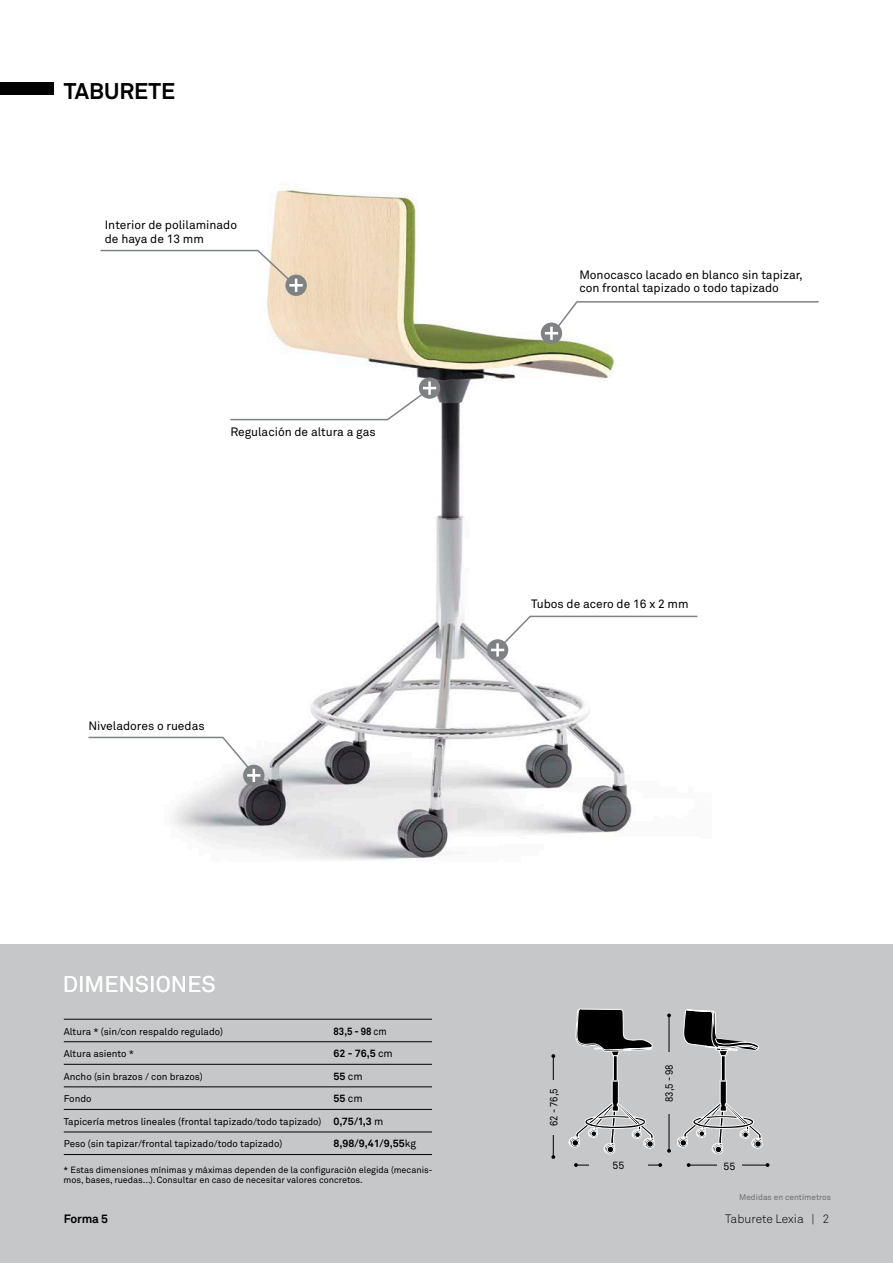
<style>
.page{position:relative;width:893px;height:1263px;background:#fff}
.page>*{position:absolute;margin:0;border:0;box-sizing:border-box;transform-origin:0 0}
.t1{font:22.5px "Akkurat";color:#fff}
.t2{font:700 22.5px "Akkurat";color:#000}
.t3{font:12px/13.5px "Akkurat";color:#000}
.t4{font:300 12px "Akkurat";letter-spacing:-.005em;color:#000}
.t5{font:700 12px "Akkurat";letter-spacing:-.02em;color:#000}
.t6{font:700 10.5px/22.5px "Akkurat";color:#000;scale:.9 1}
.t7{font:10.5px "Akkurat";color:#000;scale:.9 1}
.t8{font:10.5px "Akkurat";color:#000}
.t9{font:9.75px "Akkurat";color:#000}
.t10{font:9px/10.5px "Akkurat";color:#000}
.t11{font:8.25px "Akkurat";color:#6d6d71}
.s1{font-weight:400}
</style>
<div class="page">
<img style="left:173px;top:190px;width:459px;height:671px">
<div style="left:0;top:944px;width:893px;height:319px;background:#c6c7c9"></div>
<div style="left:0;top:82px;width:53px;height:13px;background:#000"></div>
<svg style="left:551px;top:1054px;width:4px;height:4px"></svg>
<svg style="left:551px;top:1155px;width:4px;height:4px"></svg>
<hr style="left:553px;top:1058px;width:1px;height:99px;background:#000">
<svg style="left:667px;top:1013px;width:4px;height:4px"></svg>
<svg style="left:667px;top:1149px;width:4px;height:4px"></svg>
<hr style="left:669px;top:1015px;width:1px;height:136px;background:#000">
<svg style="left:574px;top:1163px;width:4px;height:4px"></svg>
<svg style="left:658px;top:1163px;width:4px;height:4px"></svg>
<hr style="left:576px;top:1165px;width:83px;height:1px;background:#000">
<hr style="left:689px;top:1165px;width:78px;height:1px;background:#000">
<div style="left:549px;top:1080px;width:8px;height:54px;background:#c6c7c9"></div>
<div style="left:661px;top:1052px;width:15px;height:62px;background:#c6c7c9"></div>
<div style="left:589px;top:1160px;width:58px;height:9px;background:#c6c7c9"></div>
<div style="left:717px;top:1161px;width:24px;height:14px;background:#c6c7c9"></div>
<hr style="left:64px;top:1041px;width:368px;height:1px;background:#000">
<hr style="left:64px;top:1064px;width:368px;height:1px;background:#000">
<hr style="left:64px;top:1086px;width:368px;height:1px;background:#000">
<hr style="left:64px;top:1109px;width:368px;height:1px;background:#000">
<hr style="left:64px;top:1132px;width:368px;height:1px;background:#000">
<hr style="left:64px;top:1154px;width:368px;height:1px;background:#000">
<hr style="left:64px;top:1019px;width:368px;height:1px;background:#000">
<div style="left:487px;top:639px;width:21px;height:22px;background:#7f8284;border-radius:50%"></div>
<svg style="left:491px;top:615px;width:207px;height:41px"></svg>
<div style="left:541px;top:323px;width:21px;height:21px;background:#7f8284;border-radius:50%"></div>
<svg style="left:545px;top:300px;width:274px;height:40px"></svg>
<div style="left:285px;top:275px;width:22px;height:21px;background:#7f8284;border-radius:50%"></div>
<hr style="left:289px;top:284px;width:14px;height:3px;background:#fff">
<svg style="left:100px;top:249px;width:199px;height:43px"></svg>
<div style="left:243px;top:765px;width:21px;height:21px;background:#7f8284;border-radius:50%"></div>
<svg style="left:88px;top:736px;width:172px;height:46px"></svg>
<div style="left:419px;top:377px;width:21px;height:22px;background:#7f8284;border-radius:50%"></div>
<svg style="left:229px;top:386px;width:207px;height:35px"></svg>
<hr style="left:428px;top:381px;width:3px;height:14px;background:#fff">
<div style="left:606px;top:1145px;width:9px;height:9px;border:1px solid #fff;border-radius:50%"></div>
<svg style="left:569px;top:1009px;width:85px;height:144px"></svg>
<div style="left:714px;top:1145px;width:9px;height:9px;border:1px solid #fff;border-radius:50%"></div>
<svg style="left:678px;top:1009px;width:84px;height:144px"></svg>
<h1 class="t2" style="left:64px;top:77px;width:113px">TABURETE</h1>
<p class="t3" style="left:105px;top:218px;width:134px">Interior de polilaminado de haya de 13 mm</p>
<p class="t3" style="left:230px;top:425px;width:147px">Regulación de altura a gas</p>
<p class="t3" style="left:88px;top:719px;width:118px">Niveladores o ruedas</p>
<h1 class="t1" style="left:63px;top:970px;width:154px">DIMENSIONES</h1>
<p class="t6" style="left:334px;top:1019px;width:93px">83,5 - 98 <span class="s1">cm<br></span>62 - 76,5 <span class="s1">cm<br></span>55 <span class="s1">cm<br></span>55 <span class="s1">cm<br></span>0,75/1,3 <span class="s1">m<br></span>8,98/9,41/9,55<span class="s1">kg</span></p>
<p class="t9" style="left:64px;top:1025px;width:161px">Altura * (sin/con respaldo regulado)</p>
<p class="t9" style="left:64px;top:1048px;width:72px">Altura asiento *</p>
<p class="t9" style="left:64px;top:1070px;width:141px">Ancho (sin brazos / con brazos)</p>
<p class="t9" style="left:64px;top:1093px;width:29px">Fondo</p>
<p class="t9" style="left:64px;top:1115px;width:259px">Tapicería metros lineales (frontal tapizado/todo tapizado)</p>
<p class="t9" style="left:64px;top:1138px;width:220px">Peso (sin tapizar/frontal tapizado/todo tapizado)</p>
<p class="t10" style="left:64px;top:1164px;width:371px">* Estas dimensiones mínimas y máximas dependen de la configuración elegida (mecanis&shy;mos, bases, ruedas...). Consultar en caso de necesitar valores concretos.</p>
<p class="t5" style="left:64px;top:1211px;width:46px">Forma 5</p>
<p class="t3" style="left:579px;top:268px;width:225px">Monocasco lacado en blanco sin tapizar, con frontal tapizado o todo tapizado</p>
<p class="t3" style="left:531px;top:597px;width:159px">Tubos de acero de 16 x 2 mm</p>
<p class="t7" style="left:547px;top:1126px;width:43px;rotate:-90deg">62 - 76,5</p>
<p class="t7" style="left:662px;top:1102px;width:43px;rotate:-90deg">83,5 - 98</p>
<p class="t8" style="left:612px;top:1158px;width:13px">55</p>
<p class="t8" style="left:724px;top:1159px;width:13px">55</p>
<p class="t11" style="left:739px;top:1192px;width:93px">Medidas en centímetros</p>
<p class="t4" style="left:725px;top:1211px;width:106px">Taburete Lexia | 2</p>
</div>
